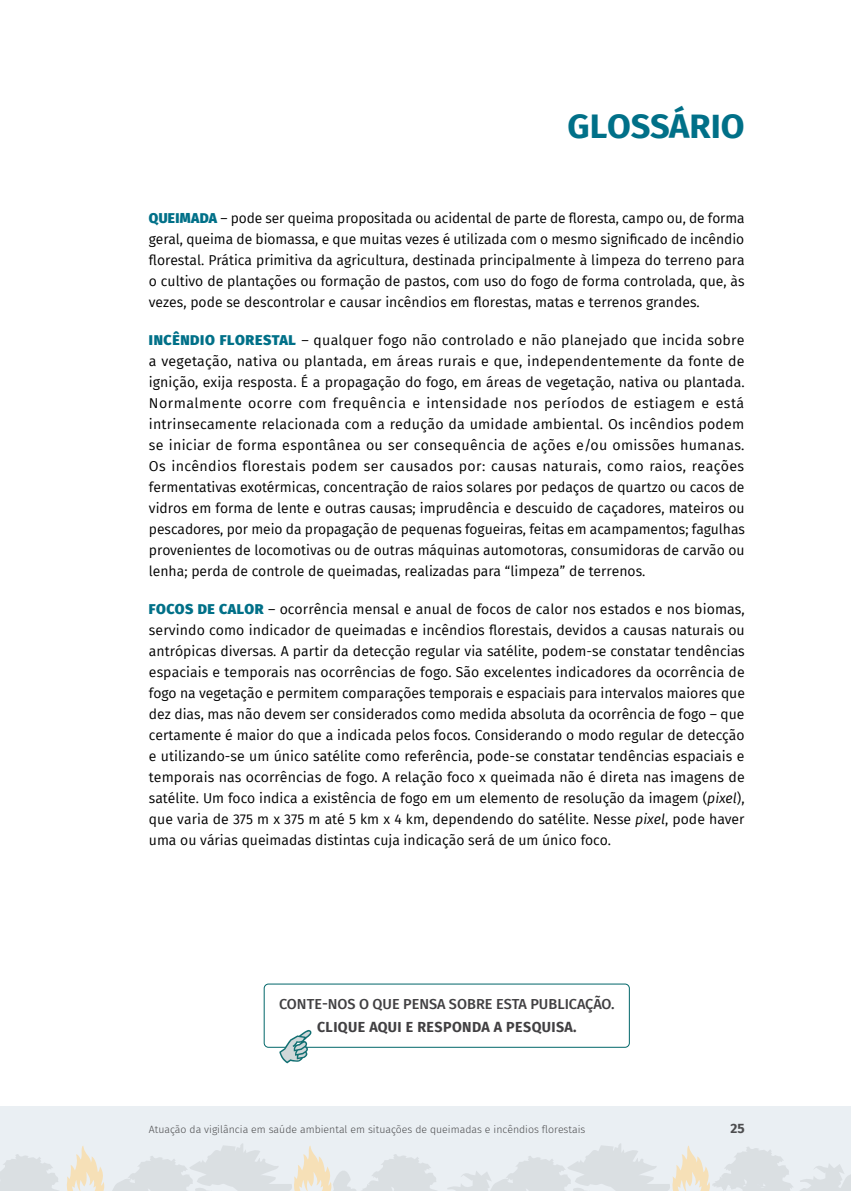
<style>
.page{position:relative;width:851px;height:1191px;background:#fff}
.page>*{position:absolute;margin:0;border:0;box-sizing:border-box;transform-origin:0 0}
.t1{font:700 33.75px "Fira Sans";color:#007088}
.t2{font:500 14.55px "Fira Sans";color:#414042}
.t3{font:700 14.55px "Fira Sans";letter-spacing:.03em;color:#414042}
.t4{font:13.95px/21px "Fira Sans";color:#000;text-align:justify}
.t5{font:700 13.5px "Fira Sans";color:#4d4d4f}
.t6{font:300 10.5px "Fira Sans";color:#4d4d4f}
.s1{font-weight:800;color:#007088}
.s2{font-style:italic}
</style>
<div class="page">
<div style="left:0;top:1106px;width:850px;height:85px;background:#eaeff3"></div>
<svg style="left:0;top:1143px;width:850px;height:48px"></svg>
<div style="left:264px;top:983px;width:365px;height:64px;border:1px solid #006669;border-radius:4px"></div>
<svg style="left:279px;top:1030px;width:32px;height:33px"></svg>
<h1 class="t1" style="left:567px;top:98px;width:178px">GLOSSÁRIO</h1>
<p class="t4" style="left:149px;top:207px;width:597px"><span class="s1">QUEIMADA</span> – pode ser queima propositada ou acidental de parte de floresta, campo ou, de forma geral, queima de biomassa, e que muitas vezes é utilizada com o mesmo significado de incêndio florestal. Prática primitiva da agricultura, destinada principalmente à limpeza do terreno para o cultivo de plantações ou formação de pastos, com uso do fogo de forma controlada, que, às vezes, pode se descontrolar e causar incêndios em florestas, matas e terrenos grandes.</p>
<p class="t4" style="left:149px;top:329px;width:597px"><span class="s1">INCÊNDIO FLORESTAL</span> – qualquer fogo não controlado e não planejado que incida sobre a vegetação, nativa ou plantada, em áreas rurais e que, independentemente da fonte de ignição, exija resposta. É a propagação do fogo, em áreas de vegetação, nativa ou plantada.<br>Normalmente ocorre com frequência e intensidade nos períodos de estiagem e está intrinsecamente relacionada com a redução da umidade ambiental. Os incêndios podem se iniciar de forma espontânea ou ser consequência de ações e/ou omissões humanas.<br>Os incêndios florestais podem ser causados por: causas naturais, como raios, reações fermentativas exotérmicas, concentração de raios solares por pedaços de quartzo ou cacos de vidros em forma de lente e outras causas; imprudência e descuido de caçadores, mateiros ou pescadores, por meio da propagação de pequenas fogueiras, feitas em acampamentos; fagulhas provenientes de locomotivas ou de outras máquinas automotoras, consumidoras de carvão ou lenha; perda de controle de queimadas, realizadas para “limpeza” de terrenos.</p>
<p class="t4" style="left:149px;top:598px;width:597px"><span class="s1">FOCOS DE CALOR</span> – ocorrência mensal e anual de focos de calor nos estados e nos biomas, servindo como indicador de queimadas e incêndios florestais, devidos a causas naturais ou antrópicas diversas. A partir da detecção regular via satélite, podem-se constatar tendências espaciais e temporais nas ocorrências de fogo. São excelentes indicadores da ocorrência de fogo na vegetação e permitem comparações temporais e espaciais para intervalos maiores que dez dias, mas não devem ser considerados como medida absoluta da ocorrência de fogo – que certamente é maior do que a indicada pelos focos. Considerando o modo regular de detecção e utilizando-se um único satélite como referência, pode-se constatar tendências espaciais e temporais nas ocorrências de fogo. A relação foco x queimada não é direta nas imagens de satélite. Um foco indica a existência de fogo em um elemento de resolução da imagem (<span class="s2">pixel</span>), que varia de 375 m x 375 m até 5 km x 4 km, dependendo do satélite. Nesse <span class="s2">pixel</span>, pode haver uma ou várias queimadas distintas cuja indicação será de um único foco.</p>
<p class="t2" style="left:279px;top:992px;width:337px">CONTE-NOS O QUE PENSA SOBRE ESTA PUBLICAÇÃO.</p>
<p class="t3" style="left:317px;top:1015px;width:261px">CLIQUE AQUI E RESPONDA A PESQUISA.</p>
<p class="t6" style="left:149px;top:1121px;width:438px">Atuação da vigilância em saúde ambiental em situações de queimadas e incêndios florestais</p>
<p class="t5" style="left:730px;top:1116px;width:16px">25</p>
</div>
